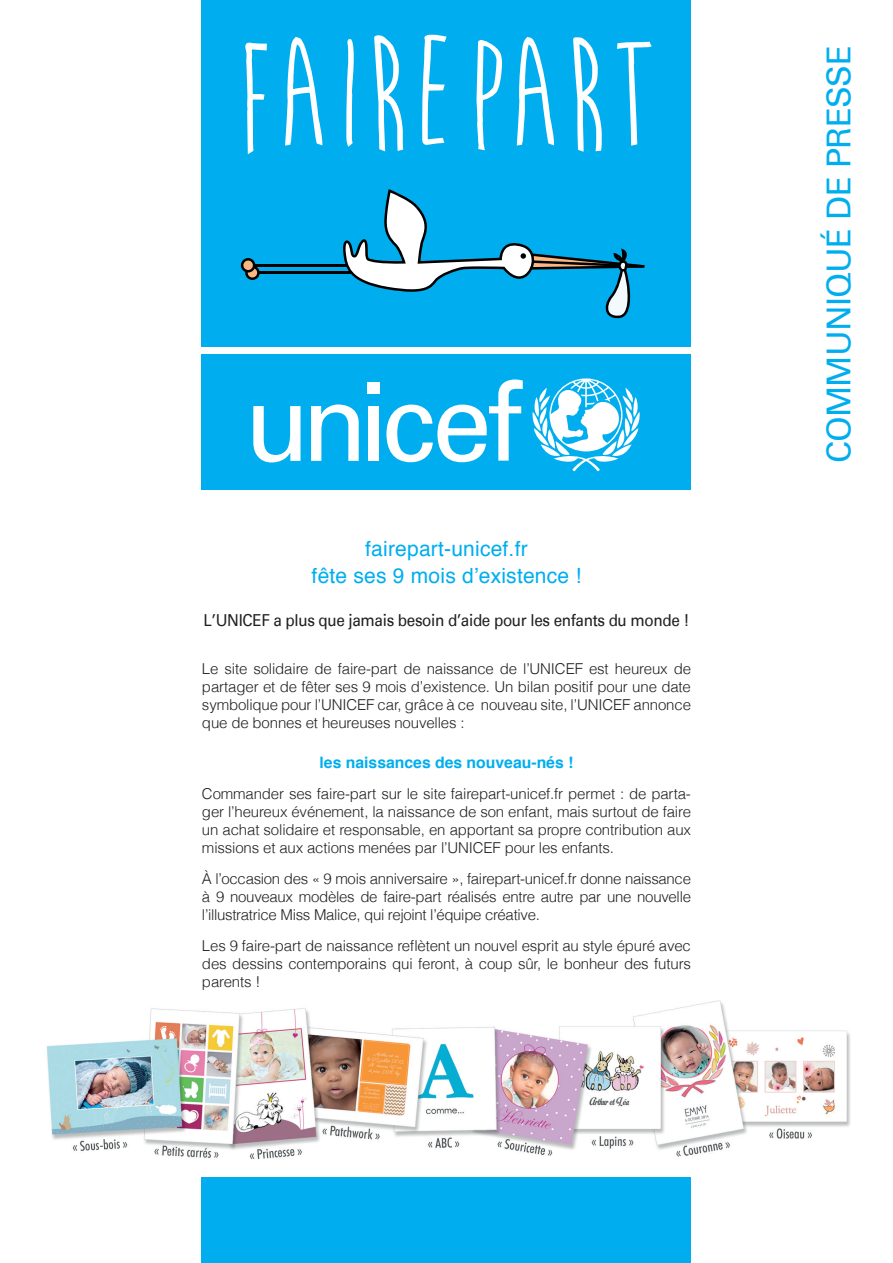
<style>
.page{position:relative;width:893px;height:1263px;background:#fff}
.page>*{position:absolute;margin:0;border:0;box-sizing:border-box;transform-origin:0 0}
.t1{font:33px "Univers";letter-spacing:-.02em;color:#00aeef}
.t2{font:21px/27px "Helvetica";letter-spacing:.01em;color:#00aeef;text-align:center}
.t3{font:16.5px "Univers";letter-spacing:-.02em;color:#231f20;scale:.92 1}
.t4{font:700 15.75px "Helvetica";color:#00aeef}
.t5{font:300 15px/18px "Helvetica";letter-spacing:-.01em;color:#231f20;text-align:justify}
</style>
<div class="page">
<div style="left:202px;top:0;width:489px;height:489px;background:#00aeef"></div>
<div style="left:202px;top:347px;width:489px;height:7px;background:#fff"></div>
<svg style="left:245px;top:42px;width:22px;height:112px"></svg>
<svg style="left:285px;top:37px;width:38px;height:109px"></svg>
<svg style="left:346px;top:39px;width:8px;height:108px"></svg>
<svg style="left:374px;top:35px;width:30px;height:117px"></svg>
<svg style="left:422px;top:34px;width:25px;height:111px"></svg>
<svg style="left:476px;top:39px;width:26px;height:112px"></svg>
<svg style="left:573px;top:37px;width:29px;height:115px"></svg>
<svg style="left:617px;top:41px;width:35px;height:105px"></svg>
<svg style="left:516px;top:37px;width:39px;height:109px"></svg>
<hr style="left:250px;top:264px;width:102px;height:3px;background:#000">
<hr style="left:254px;top:271px;width:103px;height:3px;background:#000">
<svg style="left:241px;top:258px;width:19px;height:22px"></svg>
<svg style="left:343px;top:189px;width:301px;height:129px"></svg>
<svg style="left:532px;top:378px;width:108px;height:93px"></svg>
<div style="left:367px;top:382px;width:13px;height:11px;background:#fff"></div>
<div style="left:368px;top:406px;width:11px;height:55px;background:#fff"></div>
<svg style="left:253px;top:406px;width:47px;height:56px"></svg>
<svg style="left:311px;top:404px;width:48px;height:57px"></svg>
<svg style="left:386px;top:379px;width:137px;height:83px"></svg>
<div style="left:202px;top:1178px;width:489px;height:85px;background:#00aeef"></div>
<img style="left:47px;top:1000px;width:803px;height:160px">
<h2 class="t2" style="left:312px;top:536px;width:271px">fairepart-unicef.fr<br>fête ses 9 mois d’existence !</h2>
<p class="t3" style="left:204px;top:610px;width:529px">L’UNICEF a plus que jamais besoin d’aide pour les enfants du monde !</p>
<p class="t5" style="left:202px;top:659px;width:491px">Le site solidaire de faire-part de naissance de l’UNICEF est heureux de partager et de fêter ses 9 mois d’existence. Un bilan positif pour une date symbolique pour l’UNICEF car, grâce à ce nouveau site, l’UNICEF annonce que de bonnes et heureuses nouvelles :</p>
<p class="t4" style="left:320px;top:750px;width:255px">les naissances des nouveau-nés !</p>
<p class="t5" style="left:202px;top:784px;width:491px">Commander ses faire-part sur le site fairepart-unicef.fr permet : de parta&shy;ger l’heureux événement, la naissance de son enfant, mais surtout de faire un achat solidaire et responsable, en apportant sa propre contribution aux missions et aux actions menées par l’UNICEF pour les enfants.</p>
<p class="t5" style="left:202px;top:869px;width:491px">À l’occasion des « 9 mois anniversaire », fairepart-unicef.fr donne naissance à 9 nouveaux modèles de faire-part réalisés entre autre par une nouvelle l’illustratrice Miss Malice, qui rejoint l’équipe créative.</p>
<p class="t5" style="left:202px;top:936px;width:491px">Les 9 faire-part de naissance reflètent un nouvel esprit au style épuré avec des dessins contemporains qui feront, à coup sûr, le bonheur des futurs parents !</p>
<h1 class="t1" style="left:819px;top:463px;width:420px;rotate:-90deg">COMMUNIQUÉ DE PRESSE</h1>
</div>
